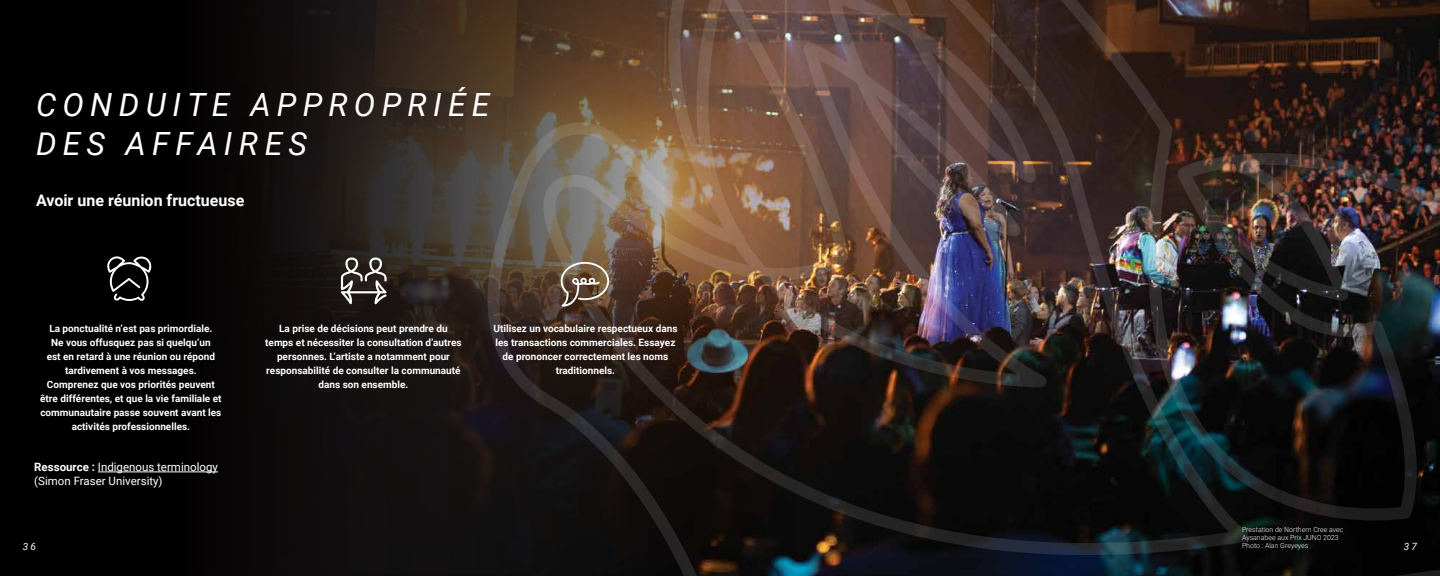
<style>
.page{position:relative;width:1440px;height:576px;background:#fff}
.page>*{position:absolute;margin:0;border:0;box-sizing:border-box;transform-origin:0 0}
.t1{font:italic 32px/38.4px "Roboto";letter-spacing:.195em;color:#fff}
.t2{font:700 16px "Roboto";color:#fff}
.t3{font:11.5px/14px "Roboto";color:#fff}
.t4{font:700 10px/14px "Roboto";color:#fff;text-align:center}
.t5{font:italic 10px "Roboto";color:#fff}
.t6{font:300 7px/8px "Roboto";color:#fff}
.s1{font-weight:700}
</style>
<div class="page">
<div style="left:0;top:0;width:188px;height:576px;background:#000"></div>
<svg style="left:141px;top:0;width:346px;height:576px;background:#161110"></svg>
<img style="left:487px;top:0;width:953px;height:576px">
<hr style="left:98px;top:472px;width:120px;height:1px;background:#fff">
<svg style="left:107px;top:256px;width:45px;height:45px"></svg>
<svg style="left:561px;top:262px;width:48px;height:45px;background:#826e5c"></svg>
<svg style="left:341px;top:258px;width:46px;height:46px"></svg>
<h1 class="t1" style="left:36px;top:85px;width:455px">CONDUITE APPROPRIÉE<br>DES AFFAIRES</h1>
<h2 class="t2" style="left:36px;top:189px;width:210px">Avoir une réunion fructueuse</h2>
<p class="t4" style="left:40px;top:321px;width:183px">La ponctualité n’est pas primordiale.<br>Ne vous offusquez pas si quelqu’un<br>est en retard à une réunion ou répond tardivement à vos messages.<br>Comprenez que vos priorités peuvent être différentes, et que la vie familiale et communautaire passe souvent avant les activités professionnelles.</p>
<p class="t4" style="left:265px;top:321px;width:198px">La prise de décisions peut prendre du temps et nécessiter la consultation d’autres personnes. L’artiste a notamment pour responsabilité de consulter la communauté dans son ensemble.</p>
<p class="t4" style="left:493px;top:321px;width:186px">Utilisez un vocabulaire respectueux dans les transactions commerciales. Essayez de prononcer correctement les noms traditionnels.</p>
<p class="t3" style="left:34px;top:460px;width:185px"><span class="s1">Ressource :</span> Indigenous terminology (Simon Fraser University)</p>
<p class="t6" style="left:1242px;top:525px;width:103px">Prestation de Northern Cree avec<br>Aysanabee aux Prix JUNO 2023<br>Photo : Alan Greyeyes</p>
<p class="t5" style="left:23px;top:540px;width:15px">36</p>
<p class="t5" style="left:1404px;top:540px;width:14px">37</p>
</div>
